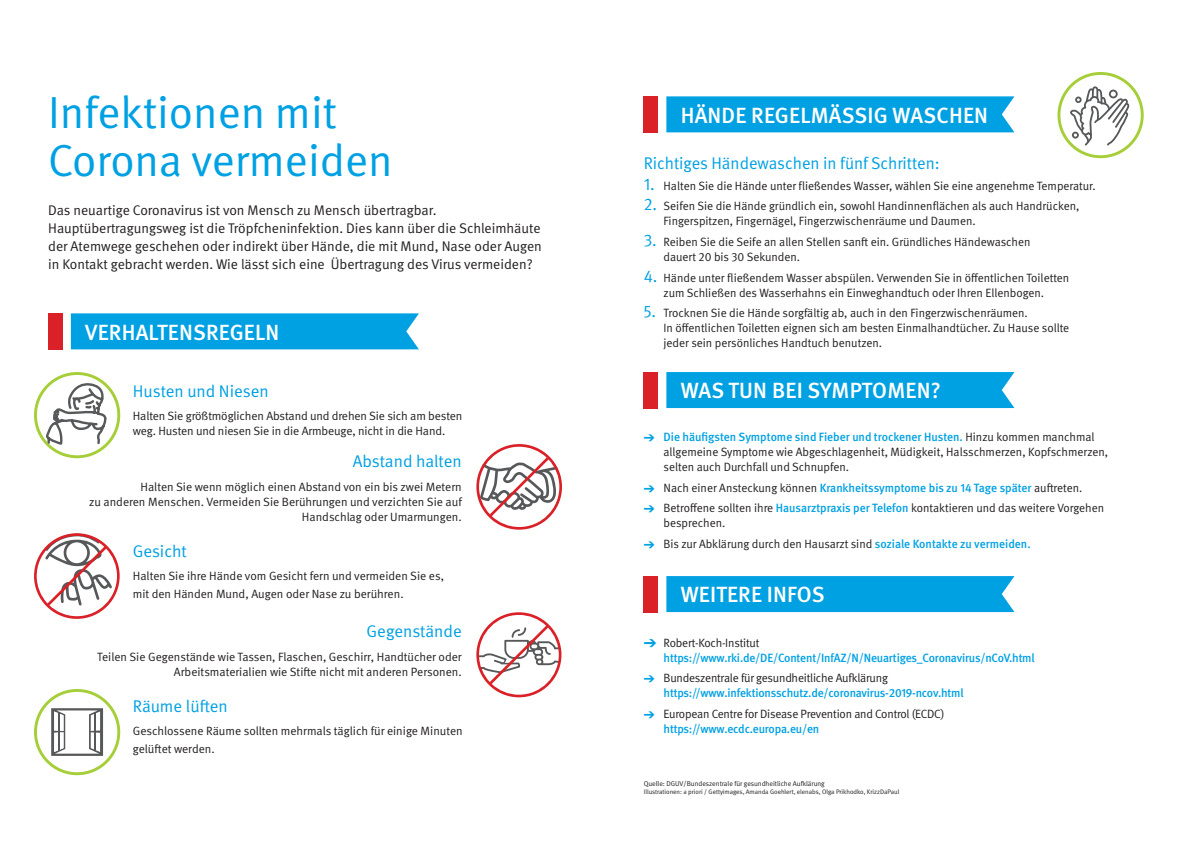
<style>
.page{position:relative;width:1191px;height:842px;background:#fff}
.page>*{position:absolute;margin:0;border:0;box-sizing:border-box;transform-origin:0 0}
.HL_groß{font:45px "DGUV Meta";color:#00a1e3}
.Fließtext{font:500 22px "DGUV Meta";letter-spacing:.01em;color:#fff}
.Fließtext-2{font:17px "DGUV Meta";color:#00a1e3}
.Aufzählung_Infokaste{font:17px "DGUV Meta";color:#00a1e3}
.Fließtext-3{font:14px/18px "DGUV Meta";color:#231f20}
.Aufzählung_Infokaste-2{font:12px/15px "DGUV Meta";color:#231f20}
.Fließtext-4{font:12px/15px "DGUV Meta";color:#231f20}
.t1{font:500 12px/15px "DGUV Meta";letter-spacing:-.015em;color:#00a1e3}
.Bildautor{font:7px "DGUV Meta";color:#231f20}
.Bildautor-2{font:6.5px "DGUV Meta";color:#231f20}
.s1{font-size:17px;color:#00a1e3}
.s2{color:#00a1e3}
.s3{font-weight:500;color:#00a1e3}
.s4{font-weight:400;color:#231f20}
</style>
<div class="page">
<div style="left:666px;top:96px;width:348px;height:36px;background:#00a1e3"></div>
<div style="left:666px;top:372px;width:348px;height:36px;background:#00a1e3"></div>
<div style="left:666px;top:576px;width:348px;height:36px;background:#00a1e3"></div>
<div style="left:34px;top:372px;width:86px;height:86px;border:3px solid #a6ce39;border-radius:50%"></div>
<svg style="left:45px;top:380px;width:61px;height:66px"></svg>
<div style="left:34px;top:689px;width:86px;height:86px;border:3px solid #a6ce39;border-radius:50%"></div>
<div style="left:1057px;top:72px;width:86px;height:86px;border:3px solid #a6ce39;border-radius:50%"></div>
<svg style="left:1069px;top:86px;width:60px;height:60px"></svg>
<svg style="left:476px;top:612px;width:85px;height:85px"></svg>
<svg style="left:34px;top:533px;width:86px;height:86px"></svg>
<svg style="left:476px;top:444px;width:86px;height:86px"></svg>
<div style="left:643px;top:96px;width:15px;height:36px;background:#da2128"></div>
<div style="left:643px;top:372px;width:15px;height:36px;background:#da2128"></div>
<div style="left:643px;top:576px;width:15px;height:36px;background:#da2128"></div>
<div style="left:71px;top:313px;width:348px;height:36px;background:#00a1e3"></div>
<div style="left:48px;top:313px;width:14px;height:36px;background:#da2128"></div>
<svg style="left:51px;top:708px;width:52px;height:48px"></svg>
<hr style="left:58px;top:712px;width:2px;height:39px;background:#57585a">
<hr style="left:95px;top:712px;width:1px;height:39px;background:#57585a">
<p class="HL_groß" style="left:48px;top:87px;width:290px">Infektionen mit</p>
<p class="HL_groß" style="left:48px;top:135px;width:346px">Corona vermeiden</p>
<p class="Fließtext-3" style="left:48px;top:202px;width:495px">Das neuartige Coronavirus ist von Mensch zu Mensch übertragbar.<br>Hauptübertragungsweg ist die Tröpfcheninfektion. Dies kann über die Schleimhäute der Atemwege geschehen oder indirekt über Hände, die mit Mund, Nase oder Augen in Kontakt gebracht werden. Wie lässt sich eine Übertragung des Virus vermeiden?</p>
<p class="Fließtext" style="left:85px;top:319px;width:196px">VERHALTENSREGELN</p>
<p class="Fließtext-2" style="left:133px;top:381px;width:137px">Husten und Niesen</p>
<p class="Fließtext-4" style="left:133px;top:409px;width:331px">Halten Sie größtmöglichen Abstand und drehen Sie sich am besten weg. Husten und niesen Sie in die Armbeuge, nicht in die Hand.</p>
<p class="Fließtext-2" style="left:353px;top:452px;width:110px">Abstand halten</p>
<p class="Fließtext-4" style="left:89px;top:479px;width:374px;text-align:right">Halten Sie wenn möglich einen Abstand von ein bis zwei Metern<br>zu anderen Menschen. Vermeiden Sie Berührungen und verzichten Sie auf<br>Handschlag oder Umarmungen.</p>
<p class="Fließtext-2" style="left:133px;top:541px;width:56px">Gesicht</p>
<p class="Fließtext-4" style="left:133px;top:569px;width:313px">Halten Sie ihre Hände vom Gesicht fern und vermeiden Sie es,</p>
<p class="Fließtext-4" style="left:133px;top:587px;width:272px">mit den Händen Mund, Augen oder Nase zu berühren.</p>
<p class="Fließtext-2" style="left:366px;top:622px;width:97px">Gegenstände</p>
<p class="Fließtext-4" style="left:97px;top:649px;width:366px;text-align:right">Teilen Sie Gegenstände wie Tassen, Flaschen, Geschirr, Handtücher oder<br>Arbeitsmaterialien wie Stifte nicht mit anderen Personen.</p>
<p class="Fließtext-2" style="left:133px;top:696px;width:96px">Räume lüften</p>
<p class="Fließtext-4" style="left:133px;top:722px;width:331px;line-height:18px">Geschlossene Räume sollten mehrmals täglich für einige Minuten gelüftet werden.</p>
<p class="Fließtext" style="left:680px;top:102px;width:309px">HÄNDE REGELMÄSSIG WASCHEN</p>
<p class="Aufzählung_Infokaste" style="left:643px;top:153px;width:297px">Richtiges Händewaschen in fünf Schritten:</p>
<p class="Aufzählung_Infokaste-2" style="left:643px;top:178px;width:453px"><span class="s1">1.</span> Halten Sie die Hände unter fließendes Wasser, wählen Sie eine angenehme Temperatur.</p>
<p class="Aufzählung_Infokaste-2" style="left:663px;top:199px;width:417px;text-indent:-20px"><span class="s1">2.</span> Seifen Sie die Hände gründlich ein, sowohl Handinnenflächen als auch Handrücken,<br>Fingerspitzen, Fingernägel, Fingerzwischenräume und Daumen.</p>
<p class="Aufzählung_Infokaste-2" style="left:663px;top:234px;width:368px;text-indent:-20px"><span class="s1">3.</span> Reiben Sie die Seife an allen Stellen sanft ein. Gründliches Händewaschen dauert 20 bis 30 Sekunden.</p>
<p class="Aufzählung_Infokaste-2" style="left:643px;top:270px;width:427px;text-align:center"><span class="s1">4.</span> Hände unter fließendem Wasser abspülen. Verwenden Sie in öffentlichen Toiletten zum Schließen des Wasserhahns ein Einweghandtuch oder Ihren Ellenbogen.</p>
<p class="Aufzählung_Infokaste-2" style="left:663px;top:306px;width:407px;text-indent:-20px"><span class="s1">5.</span> Trocknen Sie die Hände sorgfältig ab, auch in den Fingerzwischenräumen.<br>In öffentlichen Toiletten eignen sich am besten Einmalhandtücher. Zu Hause sollte jeder sein persönliches Handtuch benutzen.</p>
<p class="Fließtext" style="left:680px;top:378px;width:262px">WAS TUN BEI SYMPTOMEN?</p>
<p class="Aufzählung_Infokaste-2" style="left:663px;top:430px;width:446px;text-indent:-20px"><span class="s2">➔</span> <span class="s3">Die häufigsten Symptome sind Fieber und trockener Husten.</span> Hinzu kommen manchmal allgemeine Symptome wie Abgeschlagenheit, Müdigkeit, Halsschmerzen, Kopfschmerzen, selten auch Durchfall und Schnupfen.</p>
<p class="Aufzählung_Infokaste-2" style="left:643px;top:480px;width:440px"><span class="s2">➔</span> Nach einer Ansteckung können <span class="s3">Krankheitssymptome bis zu 14 Tage später</span> auftreten.</p>
<p class="Aufzählung_Infokaste-2" style="left:663px;top:501px;width:442px;text-indent:-20px"><span class="s2">➔</span> Betroffene sollten ihre <span class="s3">Hausarztpraxis per Telefon</span> kontaktieren und das weitere Vorgehen besprechen.</p>
<p class="Aufzählung_Infokaste-2" style="left:643px;top:537px;width:388px"><span class="s2">➔</span> Bis zur Abklärung durch den Hausarzt sind <span class="s3">soziale Kontakte zu vermeiden.</span></p>
<p class="Fließtext" style="left:680px;top:582px;width:146px">WEITERE INFOS</p>
<p class="t1" style="left:663px;top:635px;width:372px;text-indent:-20px">➔ <span class="s4">Robert-Koch-Institut </span>https://www.rki.de/DE/Content/InfAZ/N/Neuartiges_Coronavirus/nCoV.html</p>
<p class="t1" style="left:663px;top:671px;width:301px;text-indent:-20px">➔ <span class="s4">Bundeszentrale für gesundheitliche Aufklärung </span>https://www.infektionsschutz.de/coronavirus-2019-ncov.html</p>
<p class="Aufzählung_Infokaste-2" style="left:663px;top:707px;width:282px;text-indent:-20px"><span class="s2">➔</span> European Centre for Disease Prevention and Control (ECDC) <span class="s3">https://www.ecdc.europa.eu/en</span></p>
<p class="Bildautor" style="left:643px;top:779px;width:183px">Quelle: DGUV/Bundeszentrale für gesundheitliche Aufklärung</p>
<p class="Bildautor-2" style="left:643px;top:788px;width:257px">Illustrationen: a priori / Gettyimages, Amanda Goehlert, elenabs, Olga Prikhodko, KrizzDaPaul</p>
</div>
